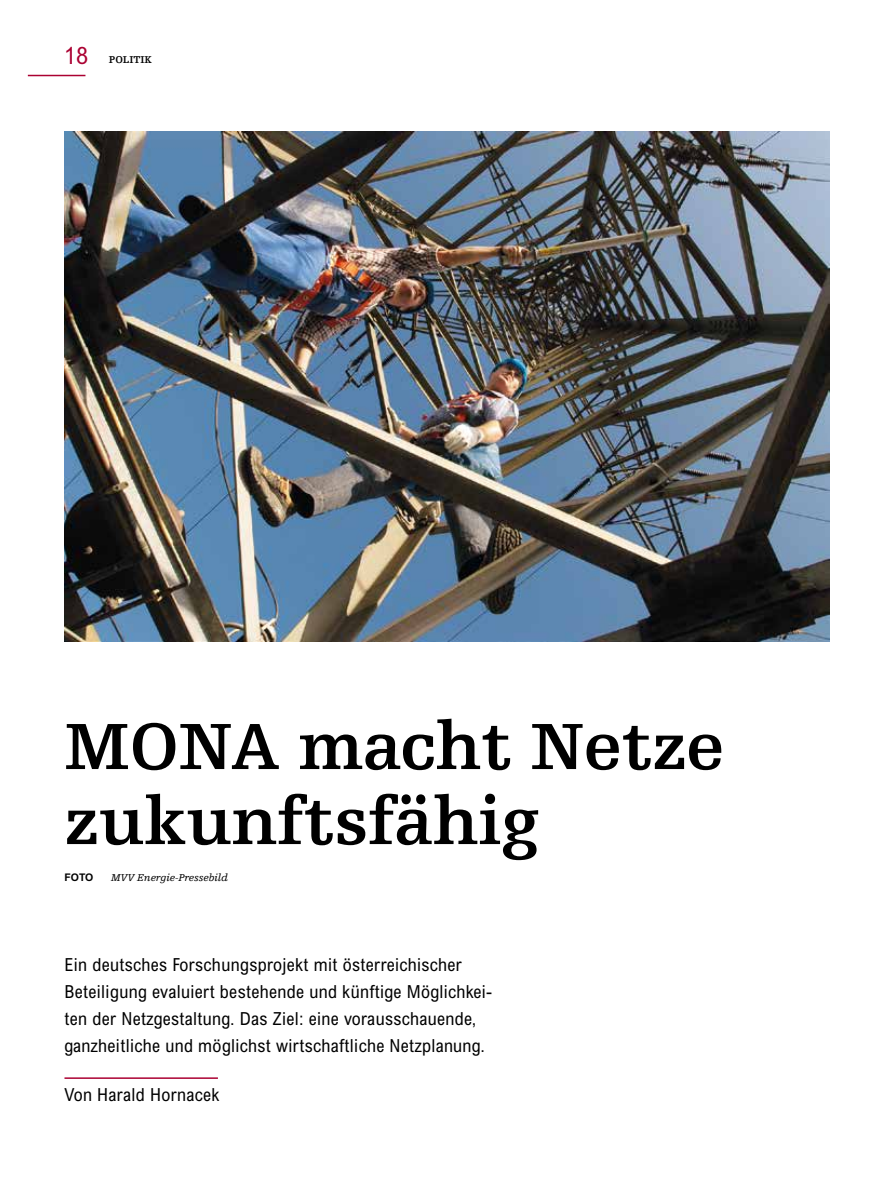
<style>
.page{position:relative;width:893px;height:1191px;background:#fff}
.page>*{position:absolute;margin:0;border:0;box-sizing:border-box;transform-origin:0 0}
.t1{font:700 69px/75px "Egyptienne FLT Std";letter-spacing:-.005em;color:#000}
.t2{font:condensed 24px "Arial MT Std";color:#ab0132}
.t3{font:condensed 18px/27px "Arial MT Std";letter-spacing:.02em;color:#000}
.t4{font:italic 10.5px "Egyptienne FLT Std";color:#000}
.t5{font:700 10.5px "Egyptienne FLT Std";color:#000}
.t6{font:700 10.5px "Arial MT Std";color:#000}
</style>
<div class="page">
<hr style="left:28px;top:75px;width:57px;height:1px;background:#ab0132">
<img style="left:64px;top:131px;width:765px;height:510px">
<hr style="left:64px;top:1077px;width:154px;height:1px;background:#ab0132">
<p class="t2" style="left:64px;top:41px;width:26px">18</p>
<p class="t5" style="left:109px;top:54px;width:45px">POLITIK</p>
<p class="t1" style="left:64px;top:710px;width:662px">MONA macht Netze zukunftsfähig</p>
<p class="t6" style="left:64px;top:871px;width:30px">FOTO</p>
<p class="t4" style="left:111px;top:871px;width:119px">MVV Energie-Pressebild</p>
<p class="t3" style="left:64px;top:951px;width:429px">Ein deutsches Forschungsprojekt mit österreichischer Beteiligung evaluiert bestehende und künftige Möglichkei&shy;ten der Netzgestaltung. Das Ziel: eine vorausschauende, ganzheitliche und möglichst wirtschaftliche Netzplanung.</p>
<p class="t3" style="left:64px;top:1081px;width:156px">Von Harald Hornacek</p>
</div>
